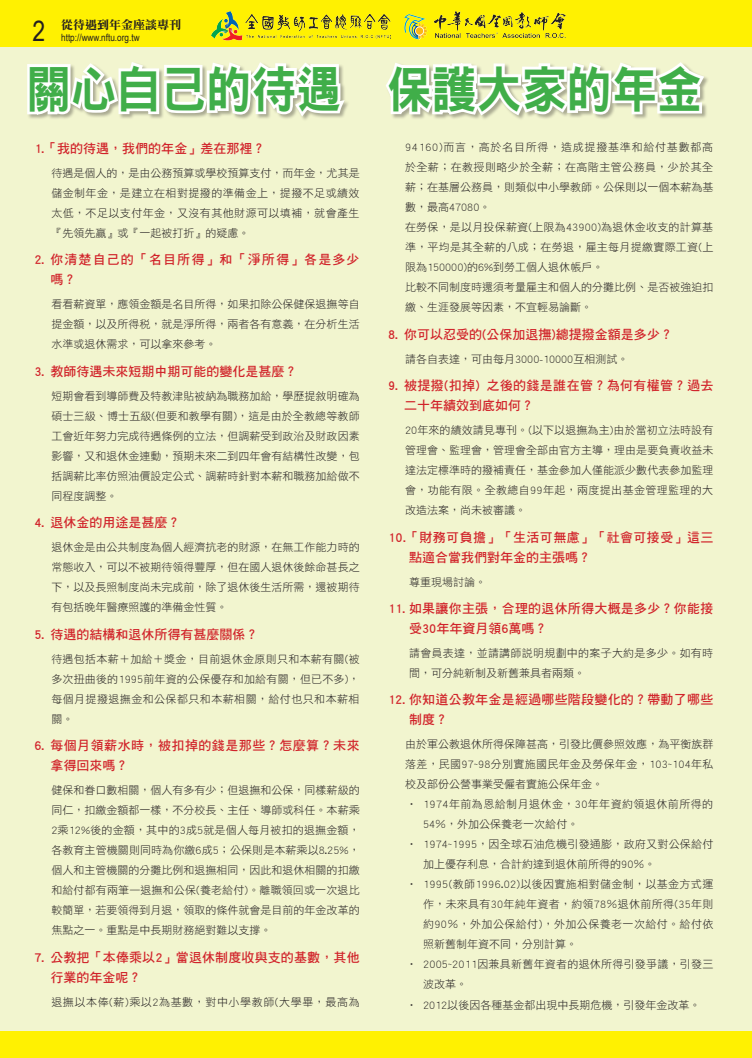
<style>
.page{position:relative;width:752px;height:1058px;background:#fff}
.page>*{position:absolute;margin:0;border:0;box-sizing:border-box;transform-origin:0 0}
.t1{font:50px "DF Hei Std W9";color:#40ae49;scale:.9 1}
.t2{font:28px "Arial Narrow";color:#231f20}
.t3{font:13px/20px "DF Hei Std W7";letter-spacing:.01em;color:#d1232a}
.t4{font:13px/20px "DF Hei Std W7";letter-spacing:.03em;color:#d1232a}
.t5{font:13px/20px "DF Hei Std W7";letter-spacing:.035em;color:#d1232a}
.t6{font:13px/20px "DF Hei Std W7";letter-spacing:.085em;color:#d1232a}
.t7{font:12px "DF Li Song Std W7";color:#231f20}
.t8{font:11px/20px "DF Hei Std W3";color:#231f20;text-align:justify}
.t9{font:11px/20px "DF Hei Std W3";letter-spacing:.02em;color:#231f20}
.t10{font:11px/20px "DF Hei Std W3";letter-spacing:.04em;color:#231f20}
.t11{font:11px/20px "DF Hei Std W3";letter-spacing:.025em;color:#231f20}
.t12{font:11px "DF Hei Std W3";letter-spacing:.05em;color:#231f20}
.t13{font:10px "Arial Narrow";color:#231f20}
</style>
<div class="page">
<div style="left:0;top:0;width:751px;height:1057px;background:#f2f5cf"></div>
<div style="left:0;top:0;width:751px;height:47px;background:#fff101"></div>
<div style="left:0;top:1030px;width:751px;height:27px;background:#fff101"></div>
<svg style="left:27px;top:62px;width:321px;height:58px"></svg>
<svg style="left:386px;top:62px;width:322px;height:57px"></svg>
<img style="left:404px;top:11px;width:161px;height:29px">
<img style="left:211px;top:11px;width:179px;height:29px">
<h2 class="t2" style="left:32px;top:11px;width:14px">2</h2>
<p class="t7" style="left:61px;top:18px;width:122px">從待遇到年金座談專刊</p>
<p class="t13" style="left:61px;top:30px;width:80px">http://www.nftu.org.tw</p>
<h1 class="t1" style="left:26px;top:62px;width:751px">關心自己的待遇 保護大家的年金</h1>
<p class="t3" style="left:34px;top:138px;width:232px">1.「我的待遇，我們的年金」差在那裡？</p>
<p class="t8" style="left:51px;top:163px;width:309px">待遇是個人的，是由公務預算或學校預算支付，而年金，尤其是儲金制年金，是建立在相對提撥的準備金上，提撥不足或績效太低，不足以支付年金，又沒有其他財源可以填補，就會產生『先領先贏』或『一起被打折』的疑慮。</p>
<p class="t6" style="left:50px;top:249px;width:310px;text-indent:-16px">2. 你清楚自己的「名目所得」和「淨所得」各是多少嗎？</p>
<p class="t8" style="left:51px;top:294px;width:309px">看看薪資單，應領金額是名目所得，如果扣除公保健保退撫等自提金額，以及所得稅，就是淨所得，兩者各有意義，在分析生活水準或退休需求，可以拿來參考。</p>
<p class="t3" style="left:34px;top:361px;width:265px">3. 教師待遇未來短期中期可能的變化是甚麼？</p>
<p class="t8" style="left:51px;top:385px;width:310px">短期會看到導師費及特教津貼被納為職務加給，學歷提敘明確為碩士三級、博士五級(但要和教學有關)，這是由於全教總等教師工會近年努力完成待遇條例的立法，但調薪受到政治及財政因素影響，又和退休金連動，預期未來二到四年會有結構性改變，包括調薪比率仿照油價設定公式、調薪時針對本薪和職務加給做不同程度調整。</p>
<p class="t3" style="left:34px;top:512px;width:148px">4. 退休金的用途是甚麼？</p>
<p class="t8" style="left:51px;top:537px;width:309px">退休金是由公共制度為個人經濟抗老的財源，在無工作能力時的常態收入，可以不被期待領得豐厚，但在國人退休後餘命甚長之下，以及長照制度尚未完成前，除了退休後生活所需，還被期待有包括晚年醫療照護的準備金性質。</p>
<p class="t3" style="left:34px;top:623px;width:226px">5. 待遇的結構和退休所得有甚麼關係？</p>
<p class="t8" style="left:51px;top:648px;width:310px">待遇包括本薪＋加給＋獎金，目前退休金原則只和本薪有關(被多次扭曲後的1995前年資的公保優存和加給有關，但已不多)，每個月提撥退撫金和公保都只和本薪相關，給付也只和本薪相關。</p>
<p class="t5" style="left:50px;top:735px;width:311px;text-indent:-16px">6. 每個月領薪水時，被扣掉的錢是那些？怎麼算？未來拿得回來嗎？</p>
<p class="t8" style="left:51px;top:779px;width:310px">健保和眷口數相關，個人有多有少；但退撫和公保，同樣薪級的同仁，扣繳金額都一樣，不分校長、主任、導師或科任。本薪乘2乘12%後的金額，其中的3成5就是個人每月被扣的退撫金額，各教育主管機關則同時為你繳6成5；公保則是本薪乘以8.25%，個人和主管機關的分攤比例和退撫相同，因此和退休相關的扣繳和給付都有兩筆—退撫和公保(養老給付)。離職領回或一次退比較簡單，若要領得到月退，領取的條件就會是目前的年金改革的焦點之一。重點是中長期財務絕對難以支撐。</p>
<p class="t3" style="left:50px;top:946px;width:311px;text-indent:-16px">7. 公教把「本俸乘以2」當退休制度收與支的基數，其他行業的年金呢？</p>
<p class="t12" style="left:51px;top:995px;width:310px">退撫以本俸(薪)乘以2為基數，對中小學教師(大學畢，最高為</p>
<p class="t9" style="left:405px;top:137px;width:310px">94160)而言，高於名目所得，造成提撥基準和給付基數都高於全薪；在教授則略少於全薪；在高階主管公務員，少於其全薪；在基層公務員，則類似中小學教師。公保則以一個本薪為基數，最高47080。<br>在勞保，是以月投保薪資(上限為43900)為退休金收支的計算基準，平均是其全薪的八成；在勞退，雇主每月提繳實際工資(上限為150000)的6%到勞工個人退休帳戶。<br>比較不同制度時還須考量雇主和個人的分攤比例、是否被強迫扣繳、生涯發展等因素，不宜輕易論斷。</p>
<p class="t3" style="left:388px;top:324px;width:286px">8. 你可以忍受的(公保加退撫)總提撥金額是多少？</p>
<p class="t8" style="left:405px;top:348px;width:225px">請各自表達，可由每月3000-10000互相測試。</p>
<p class="t3" style="left:404px;top:375px;width:310px;text-indent:-16px">9. 被提撥(扣掉) 之後的錢是誰在管？為何有權管？過去二十年績效到底如何？</p>
<p class="t8" style="left:405px;top:420px;width:310px">20年來的績效請見專刊。(以下以退撫為主)由於當初立法時設有管理會、監理會，管理會全部由官方主導，理由是要負責收益未達法定標準時的撥補責任，基金參加人僅能派少數代表參加監理會，功能有限。全教總自99年起，兩度提出基金管理監理的大改造法案，尚未被審議。</p>
<p class="t4" style="left:409px;top:526px;width:306px;text-indent:-21px">10.「財務可負擔」「生活可無慮」「社會可接受」這三點適合當我們對年金的主張嗎？</p>
<p class="t8" style="left:409px;top:571px;width:78px">尊重現場討論。</p>
<p class="t3" style="left:409px;top:598px;width:305px;text-indent:-21px">11. 如果讓你主張，合理的退休所得大概是多少？你能接受30年年資月領6萬嗎？</p>
<p class="t11" style="left:409px;top:642px;width:305px">請會員表達，並請講師說明規劃中的案子大約是多少。如有時間，可分純新制及新舊兼具者兩類。</p>
<p class="t3" style="left:409px;top:689px;width:305px;text-indent:-21px">12. 你知道公教年金是經過哪些階段變化的？帶動了哪些制度？</p>
<p class="t8" style="left:405px;top:734px;width:310px">由於軍公教退休所得保障甚高，引發比價參照效應，為平衡族群落差，民國97~98分別實施國民年金及勞保年金，103~104年私校及部份公營事業受僱者實施公保年金。</p>
<p class="t10" style="left:423px;top:794px;width:291px;text-indent:-17px">• 1974年前為恩給制月退休金，30年年資約領退休前所得的<br>54％，外加公保養老一次給付。</p>
<p class="t9" style="left:423px;top:834px;width:292px;text-indent:-17px">• 1974~1995，因全球石油危機引發通膨，政府又對公保給付加上優存利息，合計約達到退休前所得的90％。</p>
<p class="t8" style="left:423px;top:874px;width:292px;text-indent:-17px">• 1995(教師1996.02)以後因實施相對儲金制，以基金方式運作，未來具有30年純年資者，約領78％退休前所得(35年則約90％，外加公保給付)，外加公保養老一次給付。給付依照新舊制年資不同，分別計算。</p>
<p class="t9" style="left:423px;top:954px;width:292px;text-indent:-17px">• 2005~2011因兼具新舊年資者的退休所得引發爭議，引發三波改革。</p>
<p class="t8" style="left:406px;top:994px;width:296px">• 2012以後因各種基金都出現中長期危機，引發年金改革。</p>
</div>
